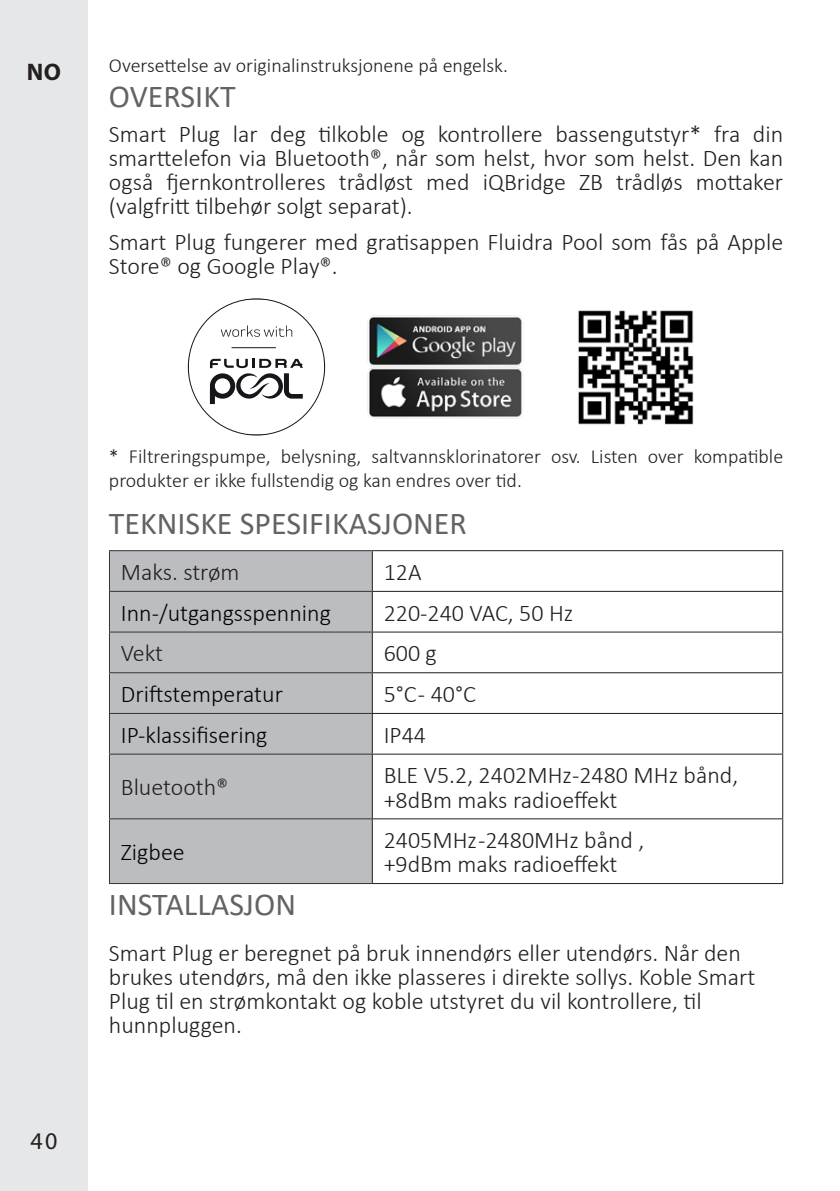
<style>
.page{position:relative;width:840px;height:1191px;background:#fff}
.page>*{position:absolute;margin:0;border:0;box-sizing:border-box;transform-origin:0 0}
.Medium{font:32px "Calibri";color:#636366}
.courant{font:300 24px/24px "Calibri";color:#231f20}
.courant-2{font:300 24px "Calibri";color:#020305}
.t1{font:24px "Myriad Pro";color:#231f20}
.t2{font:700 24px "Myriad Pro";color:#231f20}
.courant-3{font:300 20px/24px "Calibri";color:#231f20}
.notes{font:300 20px "Calibri";color:#231f20}
</style>
<div class="page">
<div style="left:0;top:0;width:88px;height:1191px;background:#e6e7e9"></div>
<svg style="left:210px;top:359px;width:93px;height:45px"></svg>
<hr style="left:231px;top:347px;width:45px;height:1px;background:#18151a">
<svg style="left:220px;top:325px;width:72px;height:12px"></svg>
<img style="left:367px;top:315px;width:156px;height:104px">
<img style="left:578px;top:310px;width:116px;height:115px">
<div style="left:110px;top:551px;width:261px;height:332px;background:#bcbdc0"></div>
<hr style="left:109px;top:551px;width:1px;height:40px;background:#333">
<hr style="left:109px;top:590px;width:262px;height:2px;background:#333">
<hr style="left:109px;top:592px;width:1px;height:39px;background:#333">
<hr style="left:109px;top:631px;width:262px;height:2px;background:#333">
<hr style="left:109px;top:632px;width:1px;height:40px;background:#333">
<hr style="left:109px;top:672px;width:262px;height:1px;background:#333">
<hr style="left:109px;top:673px;width:1px;height:40px;background:#333">
<hr style="left:109px;top:713px;width:262px;height:1px;background:#333">
<hr style="left:109px;top:714px;width:1px;height:39px;background:#333">
<hr style="left:109px;top:753px;width:262px;height:2px;background:#333">
<hr style="left:109px;top:754px;width:1px;height:64px;background:#333">
<hr style="left:109px;top:818px;width:262px;height:1px;background:#333">
<hr style="left:109px;top:819px;width:1px;height:64px;background:#333">
<hr style="left:109px;top:883px;width:262px;height:1px;background:#333">
<hr style="left:371px;top:551px;width:2px;height:40px;background:#231f20">
<hr style="left:781px;top:551px;width:2px;height:40px;background:#231f20">
<hr style="left:371px;top:590px;width:411px;height:2px;background:#231f20">
<hr style="left:371px;top:592px;width:2px;height:39px;background:#231f20">
<hr style="left:781px;top:592px;width:2px;height:39px;background:#231f20">
<hr style="left:371px;top:631px;width:411px;height:2px;background:#231f20">
<hr style="left:371px;top:632px;width:2px;height:40px;background:#231f20">
<hr style="left:781px;top:632px;width:2px;height:40px;background:#231f20">
<hr style="left:371px;top:672px;width:411px;height:1px;background:#231f20">
<hr style="left:371px;top:673px;width:2px;height:40px;background:#231f20">
<hr style="left:781px;top:673px;width:2px;height:40px;background:#231f20">
<hr style="left:371px;top:713px;width:411px;height:1px;background:#231f20">
<hr style="left:371px;top:714px;width:2px;height:39px;background:#231f20">
<hr style="left:781px;top:714px;width:2px;height:39px;background:#231f20">
<hr style="left:371px;top:753px;width:411px;height:2px;background:#231f20">
<hr style="left:371px;top:754px;width:2px;height:64px;background:#231f20">
<hr style="left:781px;top:754px;width:2px;height:64px;background:#231f20">
<hr style="left:371px;top:818px;width:411px;height:1px;background:#231f20">
<hr style="left:371px;top:819px;width:2px;height:64px;background:#231f20">
<hr style="left:781px;top:819px;width:2px;height:64px;background:#231f20">
<hr style="left:371px;top:883px;width:411px;height:1px;background:#231f20">
<hr style="left:109px;top:550px;width:262px;height:1px;background:#333">
<hr style="left:371px;top:550px;width:411px;height:1px;background:#231f20">
<p class="t2" style="left:27px;top:59px;width:36px">NO</p>
<p class="notes" style="left:109px;top:53px;width:400px">Oversettelse av originalinstruksjonene på engelsk.</p>
<p class="Medium" style="left:109px;top:74px;width:128px">OVERSIKT</p>
<p class="courant" style="left:109px;top:122px;width:675px;text-align:justify">Smart Plug lar deg tilkoble og kontrollere bassengutstyr* fra din smarttelefon via Bluetooth®, når som helst, hvor som helst. Den kan også fjernkontrolleres trådløst med iQBridge ZB trådløs mottaker (valgfritt tilbehør solgt separat).</p>
<p class="courant" style="left:109px;top:230px;width:675px">Smart Plug fungerer med gratisappen Fluidra Pool som fås på Apple<br>Store® og Google Play®.</p>
<p class="courant-3" style="left:109px;top:444px;width:675px">* Filtreringspumpe, belysning, saltvannsklorinatorer osv. Listen over kompatible produkter er ikke fullstendig og kan endres over tid.</p>
<p class="Medium" style="left:109px;top:501px;width:359px">TEKNISKE SPESIFIKASJONER</p>
<p class="courant" style="left:121px;top:560px;width:120px">Maks. strøm</p>
<p class="courant" style="left:383px;top:560px;width:39px">12A</p>
<p class="courant-2" style="left:121px;top:598px;width:211px">Inn-/utgangsspenning</p>
<p class="courant" style="left:383px;top:600px;width:191px">220-240 VAC, 50 Hz</p>
<p class="courant" style="left:121px;top:641px;width:44px">Vekt</p>
<p class="courant" style="left:383px;top:641px;width:55px">600 g</p>
<p class="courant-2" style="left:121px;top:679px;width:163px">Driftstemperatur</p>
<p class="courant" style="left:383px;top:682px;width:94px">5°C - 40°C</p>
<p class="courant-2" style="left:121px;top:720px;width:148px">IP-klassifisering</p>
<p class="courant" style="left:383px;top:722px;width:44px">IP44</p>
<p class="courant" style="left:121px;top:775px;width:109px">Bluetooth®</p>
<p class="courant" style="left:383px;top:763px;width:356px">BLE V5.2, 2402MHz-2480 MHz bånd, +8dBm maks radioeffekt</p>
<p class="courant-2" style="left:121px;top:837px;width:65px">Zigbee</p>
<p class="courant" style="left:383px;top:828px;width:262px">2405MHz -2480MHz bånd , +9dBm maks radioeffekt</p>
<p class="t1" style="left:30px;top:1126px;width:29px">40</p>
<p class="Medium" style="left:109px;top:882px;width:188px">INSTALLASJON</p>
<p class="courant" style="left:109px;top:941px;width:647px">Smart Plug er beregnet på bruk innendørs eller utendørs. Når den brukes utendørs, må den ikke plasseres i direkte sollys. Koble Smart Plug til en strømkontakt og koble utstyret du vil kontrollere, til hunnpluggen.</p>
</div>
